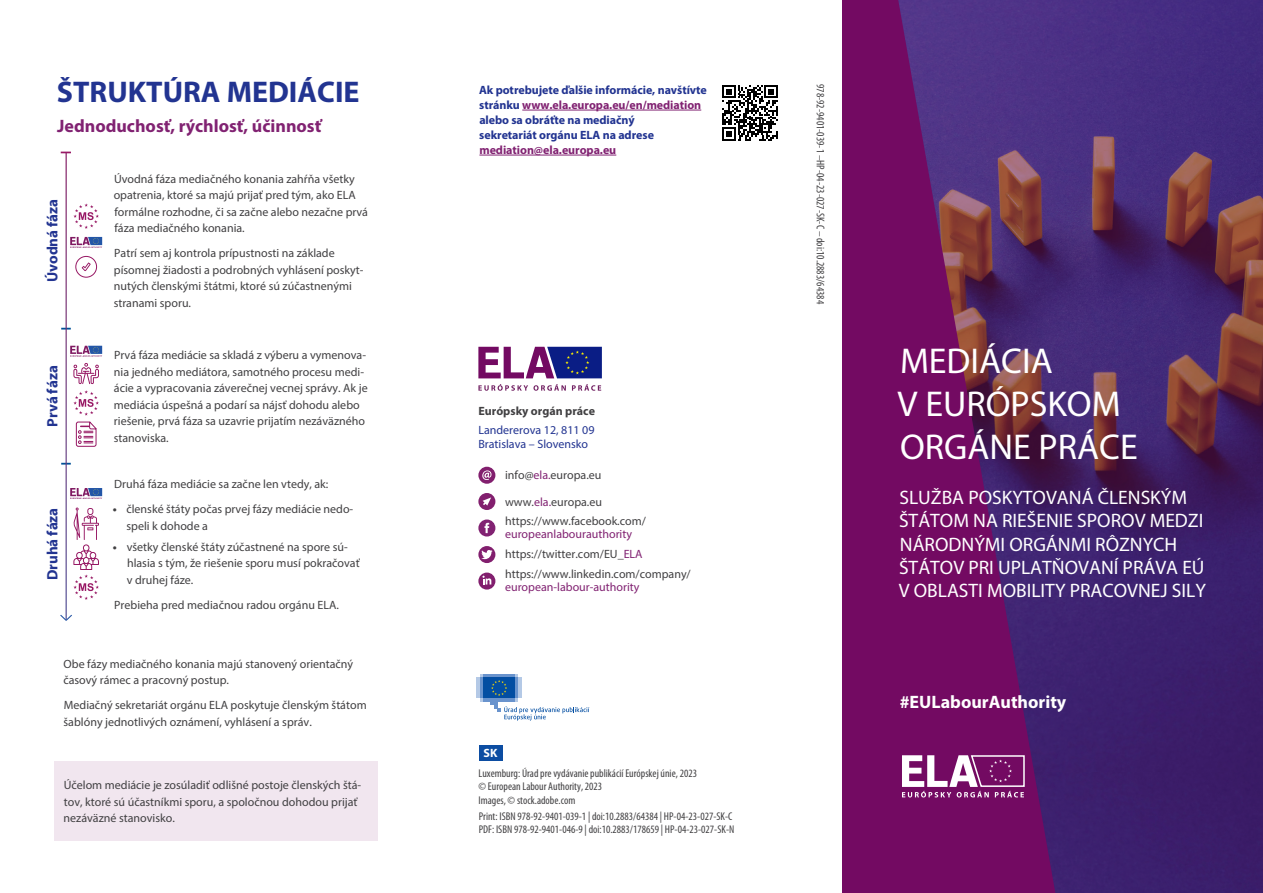
<style>
.page{position:relative;width:1263px;height:893px;background:#fff}
.page>*{position:absolute;margin:0;border:0;box-sizing:border-box;transform-origin:0 0}
.Cover_Title{font:36px/43.2px "Myriad Pro";color:#fff}
.Subtitle_1{font:700 30px "Myriad Pro";color:#223491}
.Cover_Subtitle{font:19.5px/23.4px "Myriad Pro";color:#fff}
.Subtitle_2_sb2{font:700 18px "Myriad Pro";color:#812272}
.Hashtag{font:700 18px "Myriad Pro";color:#fff}
.Stages{font:700 15px "Myriad Pro";color:#223491}
.Body_text_small_next{font:12px/16.5px "Myriad Pro";color:#414042}
.Body_text_small{font:12px/16.5px "Myriad Pro";color:#414042}
.Info_Address_Text{font:12px/13.5px "Myriad Pro";color:#414042}
.More_info{font:700 12px/15px "Myriad Pro";letter-spacing:-.005em;color:#223491}
.Info_Address_Text-2{font:12px/13.5px "Myriad Pro";color:#223491}
.Info_Title{font:700 12px "Myriad Pro";color:#414042}
.Info_Title-2{font:700 12px "Myriad Pro";color:#fff}
.Publication_Office_I{font:condensed 11.25px "Myriad Pro";color:#414042}
.Indentif{font:condensed 11.25px "Myriad Pro";color:#414042}
.s1{font-weight:700}
.s2{color:#812272}
</style>
<div class="page">
<div style="left:55px;top:761px;width:323px;height:80px;background:#f1e6ef"></div>
<svg style="left:1055px;top:0;width:208px;height:893px;background:#46266a"></svg>
<svg style="left:842px;top:0;width:213px;height:893px;background:#671865"></svg>
<svg style="left:478px;top:347px;width:124px;height:31px"></svg>
<div style="left:478px;top:519px;width:17px;height:17px;background:#812272;border-radius:50%"></div>
<svg style="left:484px;top:523px;width:5px;height:10px"></svg>
<div style="left:478px;top:467px;width:17px;height:17px;background:#821f6e;border-radius:50%"></div>
<svg style="left:482px;top:470px;width:9px;height:10px"></svg>
<div style="left:478px;top:493px;width:17px;height:17px;background:#821f6e;border-radius:50%"></div>
<svg style="left:483px;top:497px;width:8px;height:9px"></svg>
<svg style="left:478px;top:546px;width:17px;height:17px"></svg>
<svg style="left:481px;top:550px;width:12px;height:9px"></svg>
<svg style="left:478px;top:573px;width:17px;height:17px"></svg>
<svg style="left:482px;top:576px;width:9px;height:8px"></svg>
<hr style="left:522px;top:110px;width:179px;height:1px;background:#812272">
<hr style="left:479px;top:155px;width:137px;height:1px;background:#812272">
<svg style="left:722px;top:85px;width:56px;height:55px"></svg>
<svg style="left:480px;top:698px;width:4px;height:4px"></svg>
<svg style="left:480px;top:674px;width:38px;height:4px"></svg>
<svg style="left:484px;top:674px;width:31px;height:4px"></svg>
<hr style="left:484px;top:698px;width:31px;height:4px;background:#6993cd">
<hr style="left:515px;top:678px;width:3px;height:20px;background:#6993cd">
<hr style="left:518px;top:678px;width:3px;height:20px;background:#6993cd">
<svg style="left:480px;top:678px;width:4px;height:20px"></svg>
<hr style="left:477px;top:678px;width:3px;height:20px;background:#6993cd">
<div style="left:490px;top:698px;width:7px;height:7px;background:#6993cd"></div>
<div style="left:484px;top:678px;width:31px;height:20px;background:#034ea2"></div>
<svg style="left:491px;top:680px;width:98px;height:41px"></svg>
<svg style="left:70px;top:488px;width:32px;height:11px"></svg>
<svg style="left:73px;top:507px;width:26px;height:93px"></svg>
<svg style="left:61px;top:328px;width:10px;height:2px"></svg>
<svg style="left:61px;top:463px;width:10px;height:2px"></svg>
<svg style="left:66px;top:153px;width:1px;height:462px"></svg>
<svg style="left:60px;top:615px;width:12px;height:6px"></svg>
<svg style="left:73px;top:203px;width:26px;height:26px"></svg>
<svg style="left:70px;top:237px;width:32px;height:11px"></svg>
<svg style="left:82px;top:262px;width:9px;height:9px"></svg>
<div style="left:75px;top:256px;width:22px;height:22px;border:1px solid #961763;border-radius:50%"></div>
<svg style="left:70px;top:346px;width:32px;height:11px"></svg>
<svg style="left:73px;top:363px;width:26px;height:21px"></svg>
<svg style="left:73px;top:390px;width:26px;height:57px"></svg>
<div style="left:479px;top:745px;width:23px;height:15px;background:#0c4da2"></div>
<svg style="left:902px;top:754px;width:123px;height:43px"></svg>
<svg style="left:478px;top:384px;width:88px;height:7px"></svg>
<svg style="left:572px;top:384px;width:29px;height:7px"></svg>
<p class="Subtitle_1" style="left:57px;top:72px;width:304px">ŠTRUKTÚRA MEDIÁCIE</p>
<p class="Subtitle_2_sb2" style="left:57px;top:114px;width:266px">Jednoduchosť, rýchlosť, účinnosť</p>
<p class="Body_text_small_next" style="left:114px;top:171px;width:256px">Úvodná fáza mediačného konania zahŕňa všetky opatrenia, ktoré sa majú prijať pred tým, ako ELA formálne rozhodne, či sa začne alebo nezačne prvá fáza mediačného konania.</p>
<p class="Body_text_small" style="left:114px;top:245px;width:251px">Patrí sem aj kontrola prípustnosti na základe písomnej žiadosti a podrobných vyhlásení poskyt&shy;nutých členskými štátmi, ktoré sú zúčastnenými stranami sporu.</p>
<p class="Stages" style="left:43px;top:282px;width:85px;rotate:-90deg">Úvodná fáza</p>
<p class="Stages" style="left:43px;top:427px;width:63px;rotate:-90deg">Prvá fáza</p>
<p class="Stages" style="left:43px;top:580px;width:74px;rotate:-90deg">Druhá fáza</p>
<p class="Body_text_small_next" style="left:114px;top:347px;width:256px">Prvá fáza mediácie sa skladá z výberu a vymenova&shy;nia jedného mediátora, samotného procesu medi&shy;ácie a vypracovania záverečnej vecnej správy. Ak je mediácia úspešná a podarí sa nájsť dohodu alebo riešenie, prvá fáza sa uzavrie prijatím nezáväzného stanoviska.</p>
<p class="Body_text_small_next" style="left:114px;top:476px;width:216px">Druhá fáza mediácie sa začne len vtedy, ak:</p>
<p class="Body_text_small_next" style="left:126px;top:501px;width:228px;text-indent:-14px"><span class="s1">•</span> členské štáty počas prvej fázy mediácie nedo&shy;speli k dohode a</p>
<p class="Body_text_small_next" style="left:127px;top:538px;width:234px;text-indent:-14px"><span class="s1">•</span> všetky členské štáty zúčastnené na spore sú&shy;hlasia s tým, že riešenie sporu musí pokračovať v druhej fáze.</p>
<p class="Body_text_small" style="left:114px;top:596px;width:226px">Prebieha pred mediačnou radou orgánu ELA.</p>
<p class="Body_text_small_next" style="left:63px;top:655px;width:291px">Obe fázy mediačného konania majú stanovený orientačný časový rámec a pracovný postup.</p>
<p class="Body_text_small" style="left:64px;top:697px;width:305px">Mediačný sekretariát orgánu ELA poskytuje členským štátom šablóny jednotlivých oznámení, vyhlásení a správ.</p>
<p class="Body_text_small_next" style="left:64px;top:777px;width:299px">Účelom mediácie je zosúladiť odlišné postoje členských štá&shy;tov, ktoré sú účastníkmi sporu, a spoločnou dohodou prijať nezáväzné stanovisko.</p>
<p class="More_info" style="left:479px;top:82px;width:229px">Ak potrebujete ďalšie informácie, navštívte stránku <span class="s2">www.ela.europa.eu/en/mediation </span>alebo sa obráťte na mediačný<br>sekretariát orgánu ELA na adrese <span class="s2">mediation@ela.europa.eu</span></p>
<p class="Info_Title" style="left:478px;top:403px;width:118px">Európsky orgán práce</p>
<p class="Info_Address_Text-2" style="left:478px;top:423px;width:118px">Landererova 12, 811 09<br>Bratislava – Slovensko</p>
<p class="Info_Address_Text" style="left:505px;top:468px;width:98px">info@<span class="s2">ela.</span>europa.eu</p>
<p class="Info_Address_Text" style="left:505px;top:495px;width:98px">www.<span class="s2">ela.</span>europa.eu</p>
<p class="Info_Address_Text" style="left:505px;top:514px;width:142px">https://www.facebook.com/ <span class="s2">europeanlabourauthority</span></p>
<p class="Info_Address_Text" style="left:505px;top:547px;width:139px">https://twitter.com/EU_<span class="s2">ELA</span></p>
<p class="Info_Address_Text" style="left:505px;top:567px;width:187px">https://www.linkedin.com/company/ <span class="s2">european-labour-authority</span></p>
<p class="Info_Title-2" style="left:484px;top:745px;width:15px">SK</p>
<p class="Publication_Office_I" style="left:479px;top:767px;width:220px">Luxemburg: Úrad pre vydávanie publikácií Európskej únie, 2023</p>
<p class="Publication_Office_I" style="left:479px;top:780px;width:125px">© European Labour Authority, 2023</p>
<p class="Publication_Office_I" style="left:479px;top:794px;width:98px">Images, © stock.adobe.com</p>
<p class="Indentif" style="left:479px;top:810px;width:255px">Print: ISBN 978-92-9401-039-1 | doi:10.2883/64384 | HP-04-23-027-SK-C</p>
<p class="Indentif" style="left:479px;top:824px;width:257px">PDF: ISBN 978-92-9401-046-9 | doi:10.2883/178659 | HP-04-23-027-SK-N</p>
<p class="Publication_Office_I" style="left:826px;top:84px;width:221px;rotate:90deg">978-92-9401-039-1 –HP-04-23-027-SK-C – doi:10.2883/64384</p>
<p class="Cover_Title" style="left:898px;top:339px;width:242px">MEDIÁCIA<br>V EURÓPSKOM<br>ORGÁNE PRÁCE</p>
<p class="Cover_Subtitle" style="left:899px;top:485px;width:309px">SLUŽBA POSKYTOVANÁ ČLENSKÝM<br>ŠTÁTOM NA RIEŠENIE SPOROV MEDZI<br>NÁRODNÝMI ORGÁNMI RÔZNYCH<br>ŠTÁTOV PRI UPLATŇOVANÍ PRÁVA EÚ<br>V OBLASTI MOBILITY PRACOVNEJ SILY</p>
<p class="Hashtag" style="left:900px;top:690px;width:168px">#EULabourAuthority</p>
</div>
